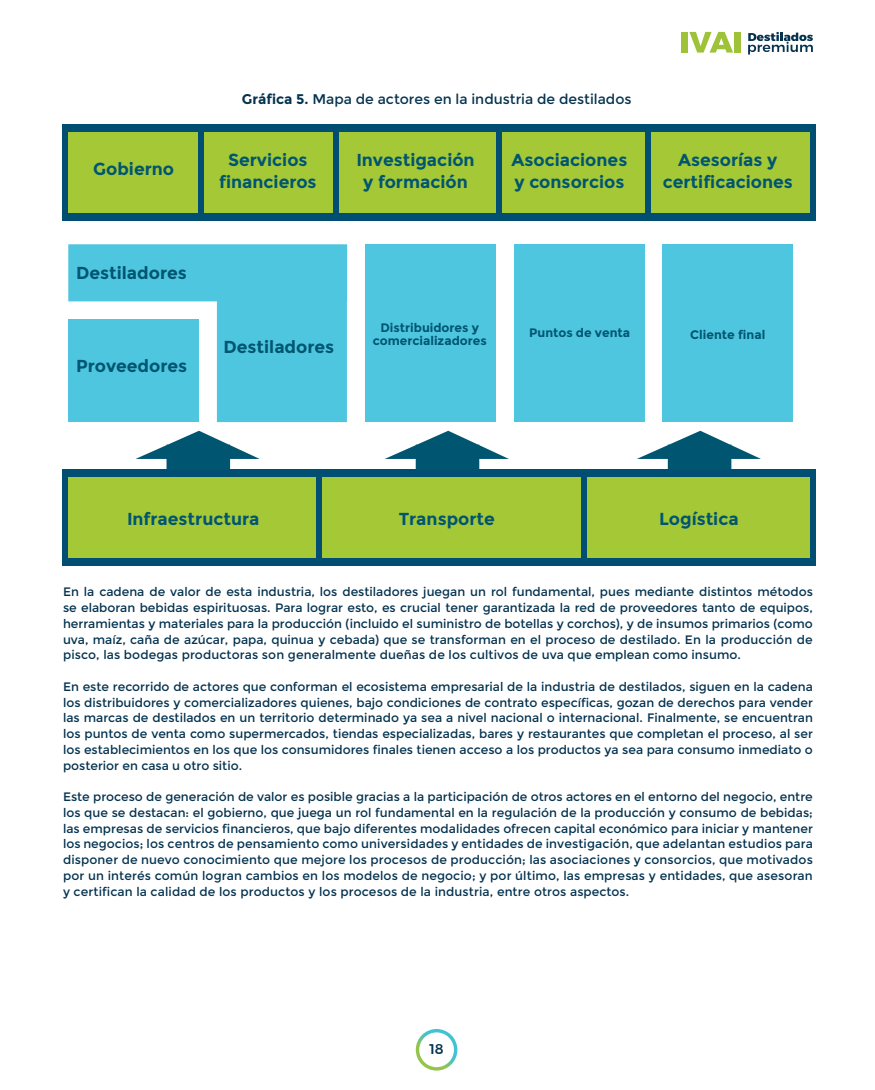
<style>
.page{position:relative;width:875px;height:1090px;background:#fff}
.page>*{position:absolute;margin:0;border:0;box-sizing:border-box;transform-origin:0 0}
.t1{font:700 17.32px/21.7px "Montserrat";color:#005571;text-align:center}
.texto_gráficas{font:14px "Montserrat";color:#05334f}
.t2{font:500 14px "Montserrat";color:#04324f}
.Estilo_de_párrafo_1{font:12.25px/15.8px "Montserrat";color:#04324f;text-align:justify}
.t3{font:700 12.25px "Montserrat";color:#005571}
.s1{font-weight:700}
</style>
<div class="page">
<svg style="left:416px;top:1029px;width:41px;height:41px"></svg>
<div style="left:682px;top:32px;width:6px;height:21px;background:#9ec238"></div>
<svg style="left:689px;top:32px;width:44px;height:21px"></svg>
<div style="left:735px;top:32px;width:6px;height:21px;background:#9ec238"></div>
<svg style="left:748px;top:32px;width:65px;height:23px"></svg>
<div style="left:62px;top:124px;width:753px;height:96px;background:#004e71"></div>
<div style="left:68px;top:132px;width:741px;height:80px;background:#a5c836"></div>
<div style="left:198px;top:129px;width:6px;height:88px;background:#004e71"></div>
<div style="left:333px;top:129px;width:5px;height:88px;background:#004e71"></div>
<div style="left:496px;top:128px;width:6px;height:88px;background:#004e71"></div>
<div style="left:62px;top:469px;width:753px;height:96px;background:#004e71"></div>
<div style="left:68px;top:477px;width:741px;height:81px;background:#a5c836"></div>
<div style="left:645px;top:128px;width:5px;height:88px;background:#004e71"></div>
<svg style="left:68px;top:244px;width:279px;height:178px;background:#5ecbe1"></svg>
<div style="left:366px;top:244px;width:130px;height:178px;background:#4ec6df"></div>
<div style="left:514px;top:244px;width:130px;height:178px;background:#4ec6df"></div>
<div style="left:663px;top:244px;width:130px;height:178px;background:#4ec6df"></div>
<div style="left:316px;top:470px;width:6px;height:88px;background:#004e71"></div>
<div style="left:581px;top:475px;width:6px;height:88px;background:#004e71"></div>
<svg style="left:135px;top:431px;width:125px;height:38px"></svg>
<svg style="left:385px;top:431px;width:124px;height:38px"></svg>
<svg style="left:637px;top:431px;width:124px;height:38px"></svg>
<p class="texto_gráficas" style="left:242px;top:91px;width:391px"><span class="s1">Gráfica 5.</span> Mapa de actores en la industria de destilados</p>
<p class="t1" style="left:93px;top:158px;width:83px">Gobierno</p>
<p class="t1" style="left:219px;top:149px;width:99px">Servicios financieros</p>
<p class="t1" style="left:356px;top:149px;width:120px">Investigación y formación</p>
<p class="t1" style="left:512px;top:149px;width:117px;text-align:left">Asociaciones y consorcios</p>
<p class="t1" style="left:663px;top:149px;width:132px">Asesorías y certificaciones</p>
<p class="t1" style="left:76px;top:262px;width:112px">Destiladores</p>
<p class="t1" style="left:76px;top:355px;width:112px">Proveedores</p>
<p class="t1" style="left:224px;top:336px;width:112px">Destiladores</p>
<p class="t3" style="left:381px;top:320px;width:100px">Distribuidores y</p>
<p class="t3" style="left:529px;top:325px;width:103px">Puntos de venta</p>
<p class="t3" style="left:373px;top:333px;width:116px">comercializadores</p>
<p class="t3" style="left:690px;top:328px;width:76px">Cliente final</p>
<p class="t1" style="left:127px;top:507px;width:134px">Infraestructura</p>
<p class="t1" style="left:399px;top:507px;width:98px">Transporte</p>
<p class="t1" style="left:659px;top:507px;width:81px">Logística</p>
<p class="Estilo_de_párrafo_1" style="left:63px;top:584px;width:751px">En la cadena de valor de esta industria, los destiladores juegan un rol fundamental, pues mediante distintos métodos se elaboran bebidas espirituosas. Para lograr esto, es crucial tener garantizada la red de proveedores tanto de equipos, herramientas y materiales para la producción (incluido el suministro de botellas y corchos), y de insumos primarios (como uva, maíz, caña de azúcar, papa, quinua y cebada) que se transforman en el proceso de destilado. En la producción de pisco, las bodegas productoras son generalmente dueñas de los cultivos de uva que emplean como insumo.</p>
<p class="Estilo_de_párrafo_1" style="left:63px;top:678px;width:751px">En este recorrido de actores que conforman el ecosistema empresarial de la industria de destilados, siguen en la cadena los distribuidores y comercializadores quienes, bajo condiciones de contrato específicas, gozan de derechos para vender las marcas de destilados en un territorio determinado ya sea a nivel nacional o internacional. Finalmente, se encuentran los puntos de venta como supermercados, tiendas especializadas, bares y restaurantes que completan el proceso, al ser los establecimientos en los que los consumidores finales tienen acceso a los productos ya sea para consumo inmediato o posterior en casa u otro sitio.</p>
<p class="Estilo_de_párrafo_1" style="left:63px;top:789px;width:751px">Este proceso de generación de valor es posible gracias a la participación de otros actores en el entorno del negocio, entre los que se destacan: el gobierno, que juega un rol fundamental en la regulación de la producción y consumo de bebidas; las empresas de servicios financieros, que bajo diferentes modalidades ofrecen capital económico para iniciar y mantener los negocios; los centros de pensamiento como universidades y entidades de investigación, que adelantan estudios para disponer de nuevo conocimiento que mejore los procesos de producción; las asociaciones y consorcios, que motivados por un interés común logran cambios en los modelos de negocio; y por último, las empresas y entidades, que asesoran y certifican la calidad de los productos y los procesos de la industria, entre otros aspectos.</p>
<p class="t2" style="left:430px;top:1037px;width:16px">18</p>
</div>
